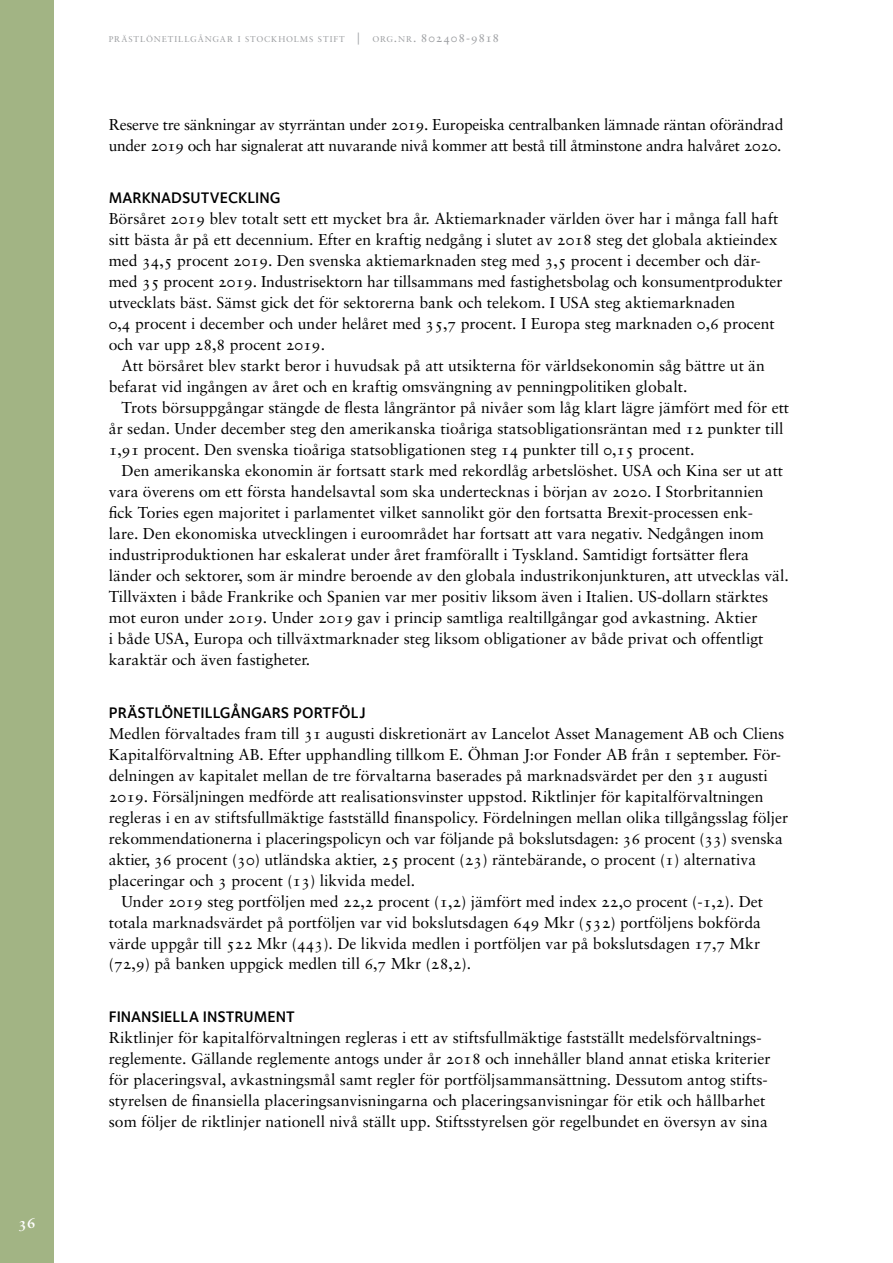
<style>
.page{position:relative;width:893px;height:1263px;background:#fff}
.page>*{position:absolute;margin:0;border:0;box-sizing:border-box;transform-origin:0 0}
.t1{font:15.75px/21px "Sabon Roman Os F";color:#000}
.t2{font:15.75px/21px "Sabon Roman Os F";letter-spacing:-.02em;color:#000}
.t3{font:600 15.75px "Foundry Sterling";color:#000}
.t4{font:15px "Sabon Bold Os F";color:#fff}
.t5{font:8.4px "Sabon Roman Os F";letter-spacing:.11em;color:#9d9fa2}
.s1{font-size:12px}
</style>
<div class="page">
<div style="left:0;top:0;width:54px;height:1263px;background:#a2b484"></div>
<p class="t4" style="left:18px;top:1213px;width:19px">36</p>
<p class="t5" style="left:109px;top:34px;width:392px">PRÄSTLÖNETILLGÅNGAR I STOCKHOLMS STIFT <span class="s1">|</span> ORG<span class="s1">.</span>NR<span class="s1">. 802408-9818</span></p>
<p class="t2" style="left:109px;top:113px;width:676px">Reserve tre sänkningar av styrräntan under 2019. Europeiska centralbanken lämnade räntan oförändrad under 2019 och har signalerat att nuvarande nivå kommer att bestå till åtminstone andra halvåret 2020.</p>
<p class="t3" style="left:109px;top:188px;width:173px">MARKNADSUTVECKLING</p>
<p class="t1" style="left:109px;top:208px;width:675px">Börsåret 2019 blev totalt sett ett mycket bra år. Aktiemarknader världen över har i många fall haft sitt bästa år på ett decennium. Efter en kraftig nedgång i slutet av 2018 steg det globala aktieindex med 34,5 procent 2019. Den svenska aktiemarknaden steg med 3,5 procent i december och där&shy;med 35 procent 2019. Industrisektorn har tillsammans med fastighetsbolag och konsumentprodukter utvecklats bäst. Sämst gick det för sektorerna bank och telekom. I USA steg aktiemarknaden<br>0,4 procent i december och under helåret med 35,7 procent. I Europa steg marknaden 0,6 procent och var upp 28,8 procent 2019.</p>
<p class="t1" style="left:109px;top:355px;width:658px;text-indent:13px">Att börsåret blev starkt beror i huvudsak på att utsikterna för världsekonomin såg bättre ut än befarat vid ingången av året och en kraftig omsvängning av penningpolitiken globalt.</p>
<p class="t1" style="left:109px;top:397px;width:682px;text-indent:13px">Trots börsuppgångar stängde de flesta långräntor på nivåer som låg klart lägre jämfört med för ett år sedan. Under december steg den amerikanska tioåriga statsobligationsräntan med 12 punkter till<br>1,91 procent. Den svenska tioåriga statsobligationen steg 14 punkter till 0,15 procent.</p>
<p class="t1" style="left:109px;top:460px;width:682px;text-indent:13px">Den amerikanska ekonomin är fortsatt stark med rekordlåg arbetslöshet. USA och Kina ser ut att vara överens om ett första handelsavtal som ska undertecknas i början av 2020. I Storbritannien fick Tories egen majoritet i parlamentet vilket sannolikt gör den fortsatta Brexit-processen enk-<br>lare. Den ekonomiska utvecklingen i euroområdet har fortsatt att vara negativ. Nedgången inom industriproduktionen har eskalerat under året framförallt i Tyskland. Samtidigt fortsätter flera länder och sektorer, som är mindre beroende av den globala industrikonjunkturen, att utvecklas väl.<br>Tillväxten i både Frankrike och Spanien var mer positiv liksom även i Italien. US-dollarn stärktes mot euron under 2019. Under 2019 gav i princip samtliga realtillgångar god avkastning. Aktier<br>i både USA, Europa och tillväxtmarknader steg liksom obligationer av både privat och offentligt karaktär och även fastigheter.</p>
<p class="t3" style="left:109px;top:703px;width:258px">PRÄSTLÖNETILLGÅNGARS PORTFÖLJ</p>
<p class="t1" style="left:109px;top:722px;width:677px">Medlen förvaltades fram till 31 augusti diskretionärt av Lancelot Asset Management AB och Cliens</p>
<p class="t1" style="left:109px;top:743px;width:674px">Kapitalförvaltning AB. Efter upphandling tillkom E. Öhman J:or Fonder AB från 1 september. För-</p>
<p class="t1" style="left:109px;top:764px;width:660px">delningen av kapitalet mellan de tre förvaltarna baserades på marknadsvärdet per den 31 augusti</p>
<p class="t1" style="left:109px;top:785px;width:656px">2019. Försäljningen medförde att realisationsvinster uppstod. Riktlinjer för kapitalförvaltningen</p>
<p class="t1" style="left:109px;top:806px;width:681px">regleras i en av stiftsfullmäktige fastställd finanspolicy. Fördelningen mellan olika tillgångsslag följer</p>
<p class="t1" style="left:109px;top:827px;width:676px">rekommendationerna i placeringspolicyn och var följande på bokslutsdagen: 36 procent (33) svenska</p>
<p class="t1" style="left:109px;top:848px;width:649px">aktier, 36 procent (30) utländska aktier, 25 procent (23) räntebärande, 0 procent (1) alternativa</p>
<p class="t1" style="left:109px;top:869px;width:308px">placeringar och 3 procent (13) likvida medel.</p>
<p class="t1" style="left:122px;top:890px;width:643px">Under 2019 steg portföljen med 22,2 procent (1,2) jämfört med index 22,0 procent (-1,2). Det</p>
<p class="t1" style="left:109px;top:911px;width:654px">totala marknadsvärdet på portföljen var vid bokslutsdagen 649 Mkr (532) portföljens bokförda</p>
<p class="t1" style="left:109px;top:932px;width:653px">värde uppgår till 522 Mkr (443). De likvida medlen i portföljen var på bokslutsdagen 17,7 Mkr</p>
<p class="t1" style="left:109px;top:953px;width:364px">(72,9) på banken uppgick medlen till 6,7 Mkr (28,2).</p>
<p class="t3" style="left:109px;top:1007px;width:187px">FINANSIELLA INSTRUMENT</p>
<p class="t1" style="left:109px;top:1027px;width:663px">Riktlinjer för kapitalförvaltningen regleras i ett av stiftsfullmäktige fastställt medelsförvaltnings&shy;reglemente. Gällande reglemente antogs under år 2018 och innehåller bland annat etiska kriterier för placeringsval, avkastningsmål samt regler för portföljsammansättning. Dessutom antog stifts&shy;styrelsen de finansiella placeringsanvisningarna och placeringsanvisningar för etik och hållbarhet som följer de riktlinjer nationell nivå ställt upp. Stiftsstyrelsen gör regelbundet en översyn av sina</p>
</div>
